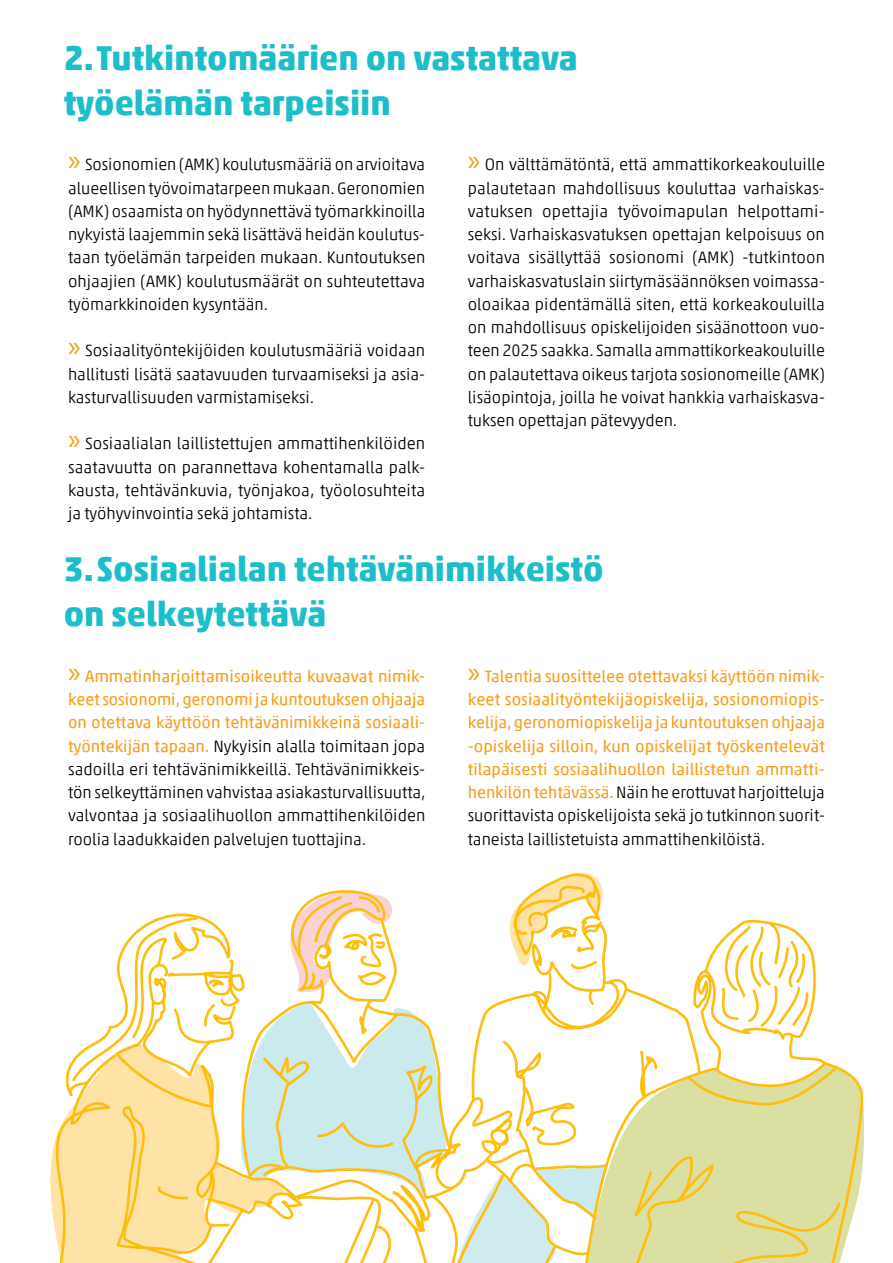
<style>
.page{position:relative;width:893px;height:1263px;background:#fff}
.page>*{position:absolute;margin:0;border:0;box-sizing:border-box;transform-origin:0 0}
.t1{font:700 34.5px/45px "Akko Pro";color:#1cbeca}
.t2{font:300 16.5px/23.2px "Akko Pro";color:#000;text-align:justify}
.t3{font:16.5px/23.2px "Akko Pro";letter-spacing:.005em;color:#f99f1c;text-align:justify}
.s1{font-family:"Myriad Pro";font-weight:400;font-size:30px;color:#f99f1c}
.s2{font-weight:400;color:#f99f1c}
.s3{font-family:"Myriad Pro";font-size:30px}
.s4{font-weight:300;color:#000}
</style>
<div class="page">
<svg style="left:53px;top:1122px;width:10px;height:141px"></svg>
<svg style="left:63px;top:872px;width:801px;height:391px"></svg>
<h1 class="t1" style="left:64px;top:35px;width:516px">2.Tutkintomäärien on vastattava työelämän tarpeisiin</h1>
<p class="t2" style="left:68px;top:153px;width:359px"><span class="s1">»</span> Sosionomien (AMK) koulutusmääriä on arvioitava alueellisen työvoimatarpeen mukaan. Geronomien (AMK) osaamista on hyödynnettävä työmarkkinoilla nykyistä laajemmin sekä lisättävä heidän koulutus&shy;taan työelämän tarpeiden mukaan. Kuntoutuksen ohjaajien (AMK) koulutusmäärät on suhteutettava työmarkkinoiden kysyntään.</p>
<p class="t2" style="left:68px;top:339px;width:359px"><span class="s1">»</span> Sosiaalityöntekijöiden koulutusmääriä voidaan hallitusti lisätä saatavuuden turvaamiseksi ja asia&shy;kasturvallisuuden varmistamiseksi.</p>
<p class="t2" style="left:68px;top:432px;width:359px"><span class="s1">»</span> Sosiaalialan laillistettujen ammattihenkilöiden saatavuutta on parannettava kohentamalla palk&shy;kausta, tehtävänkuvia, työnjakoa, työolosuhteita ja työhyvinvointia sekä johtamista.</p>
<p class="t2" style="left:468px;top:153px;width:359px"><span class="s1">»</span> On välttämätöntä, että ammattikorkeakouluille palautetaan mahdollisuus kouluttaa varhaiskas&shy;vatuksen opettajia työvoimapulan helpottami&shy;seksi. Varhaiskasvatuksen opettajan kelpoisuus on voitava sisällyttää sosionomi (AMK) -tutkintoon varhaiskasvatuslain siirtymäsäännöksen voimassa&shy;oloaikaa pidentämällä siten, että korkeakouluilla on mahdollisuus opiskelijoiden sisäänottoon vuo&shy;teen 2025 saakka. Samalla ammattikorkeakouluille on palautettava oikeus tarjota sosionomeille (AMK) lisäopintoja, joilla he voivat hankkia varhaiskasva&shy;tuksen opettajan pätevyyden.</p>
<h1 class="t1" style="left:64px;top:546px;width:541px">3.Sosiaalialan tehtävänimikkeistö on selkeytettävä</h1>
<p class="t2" style="left:68px;top:664px;width:359px"><span class="s1">»</span> <span class="s2">Ammatinharjoittamisoikeutta kuvaavat nimik&shy;keet sosionomi, geronomi ja kuntoutuksen ohjaaja on otettava käyttöön tehtävänimikkeinä sosiaali&shy;työntekijän tapaan.</span> Nykyisin alalla toimitaan jopa sadoilla eri tehtävänimikkeillä. Tehtävänimikkeis&shy;tön selkeyttäminen vahvistaa asiakasturvallisuutta, valvontaa ja sosiaalihuollon ammattihenkilöiden roolia laadukkaiden palvelujen tuottajina.</p>
<p class="t3" style="left:468px;top:664px;width:359px"><span class="s3">»</span> Talentia suosittelee otettavaksi käyttöön nimik&shy;keet sosiaalityöntekijäopiskelija, sosionomiopis&shy;kelija, geronomiopiskelija ja kuntoutuksen ohjaaja -opiskelija silloin, kun opiskelijat työskentelevät tilapäisesti sosiaalihuollon laillistetun ammatti&shy;henkilön tehtävässä. <span class="s4">Näin he erottuvat harjoitteluja suorittavista opiskelijoista sekä jo tutkinnon suorit&shy;taneista laillistetuista ammattihenkilöistä.</span></p>
</div>
